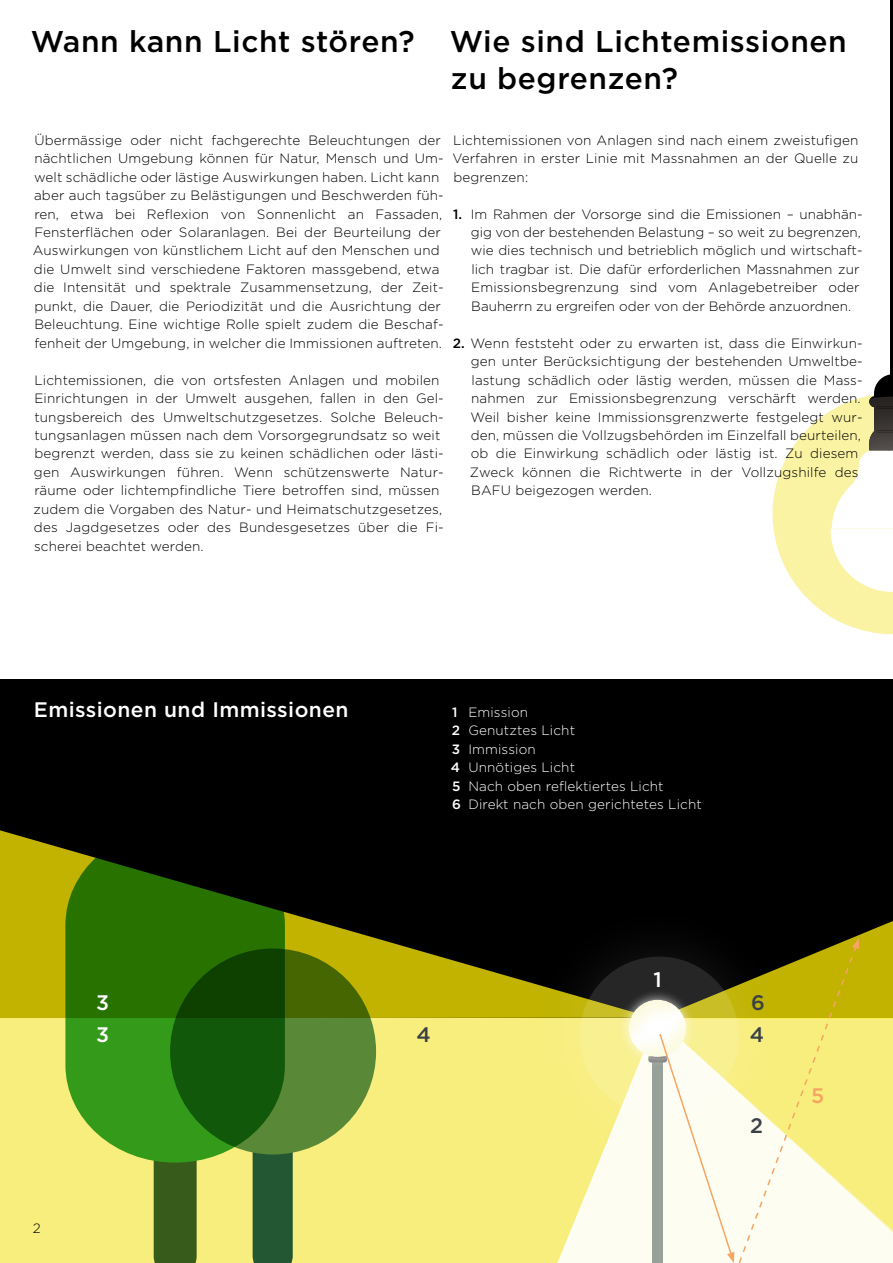
<style>
.page{position:relative;width:893px;height:1263px;background:#fff}
.page>*{position:absolute;margin:0;border:0;box-sizing:border-box;transform-origin:0 0}
.t1{font:500 30px/36.9px "Gotham";letter-spacing:.02em;color:#000}
.t2{font:500 21px/31.3px "Gotham";letter-spacing:.02em;color:#fff}
.t3{font:500 21px "Gotham";color:#394046}
.t4{font:500 21px "Gotham";color:#f6a561}
.t5{font:300 13.5px/18.5px "Gotham";letter-spacing:.01em;color:#000}
.t6{font:300 13.5px/18.5px "Gotham";letter-spacing:.01em;color:#fff}
.s1{font-weight:500}
</style>
<div class="page">
<div style="left:0;top:680px;width:893px;height:583px;background:#000"></div>
<svg style="left:0;top:830px;width:526px;height:188px"></svg>
<div style="left:0;top:1018px;width:893px;height:245px;background:#f8ee7e"></div>
<div style="left:154px;top:1162px;width:43px;height:101px;background:#365b1b"></div>
<svg style="left:65px;top:830px;width:220px;height:332px"></svg>
<svg style="left:557px;top:1169px;width:91px;height:94px;fill:#fdfdf2"></svg>
<div style="left:526px;top:902px;width:267px;height:267px;background:#fff;opacity:.75"></div>
<svg style="left:580px;top:957px;width:158px;height:158px;background:#bfb97b"></svg>
<div style="left:253px;top:1152px;width:40px;height:111px;background:#235633"></div>
<svg style="left:170px;top:948px;width:206px;height:206px;background:#306616"></svg>
<div style="left:618px;top:989px;width:79px;height:79px;background:#fff;opacity:.75"></div>
<div style="left:616px;top:989px;width:84px;height:69px;background:#faf6c1;opacity:.5"></div>
<svg style="left:648px;top:902px;width:245px;height:361px"></svg>
<hr style="left:890px;top:0;width:3px;height:386px;background:#000">
<svg style="left:772px;top:374px;width:121px;height:260px"></svg>
<h1 class="t1" style="left:451px;top:23px;width:397px;text-indent:-420px">Wann kann Licht stören? Wie sind Lichtemissionen zu begrenzen?</h1>
<p class="t5" style="left:33px;top:130px;width:412px">Übermässige oder nicht fachgerechte Beleuchtungen der nächtlichen Umgebung können für Natur, Mensch und Um&shy;welt schädliche oder lästige Auswirkungen haben. Licht kann aber auch tagsüber zu Belästigungen und Beschwerden füh&shy;ren, etwa bei Reflexion von Sonnenlicht an Fassaden, Fensterflächen oder Solaranlagen. Bei der Beurteilung der Auswirkungen von künstlichem Licht auf den Menschen und die Umwelt sind verschiedene Faktoren massgebend, etwa die Intensität und spektrale Zusammensetzung, der Zeit&shy;punkt, die Dauer, die Periodizität und die Ausrichtung der Beleuchtung. Eine wichtige Rolle spielt zudem die Beschaf&shy;fenheit der Umgebung, in welcher die Immissionen auftreten.</p>
<p class="t5" style="left:34px;top:370px;width:412px">Lichtemissionen, die von ortsfesten Anlagen und mobilen Einrichtungen in der Umwelt ausgehen, fallen in den Gel&shy;tungsbereich des Umweltschutzgesetzes. Solche Beleuch&shy;tungsanlagen müssen nach dem Vorsorgegrundsatz so weit begrenzt werden, dass sie zu keinen schädlichen oder lästi&shy;gen Auswirkungen führen. Wenn schützenswerte Natur&shy;räume oder lichtempfindliche Tiere betroffen sind, müssen zudem die Vorgaben des Natur- und Heimatschutzgesetzes, des Jagdgesetzes oder des Bundesgesetzes über die Fi&shy;scherei beachtet werden.</p>
<p class="t5" style="left:452px;top:130px;width:408px;text-align:justify">Lichtemissionen von Anlagen sind nach einem zweistufigen Verfahren in erster Linie mit Massnahmen an der Quelle zu begrenzen:</p>
<p class="t5" style="left:471px;top:204px;width:393px;text-indent:-18px"><span class="s1">1.</span> Im Rahmen der Vorsorge sind die Emissionen – unabhän&shy;gig von der bestehenden Belastung – so weit zu begrenzen, wie dies technisch und betrieblich möglich und wirtschaft&shy;lich tragbar ist. Die dafür erforderlichen Massnahmen zur Emissionsbegrenzung sind vom Anlagebetreiber oder Bauherrn zu ergreifen oder von der Behörde anzuordnen.</p>
<p class="t5" style="left:470px;top:333px;width:394px;text-indent:-17px"><span class="s1">2.</span> Wenn feststeht oder zu erwarten ist, dass die Einwirkun&shy;gen unter Berücksichtigung der bestehenden Umweltbe&shy;lastung schädlich oder lästig werden, müssen die Mass&shy;nahmen zur Emissionsbegrenzung verschärft werden.<br>Weil bisher keine Immissionsgrenzwerte festgelegt wur&shy;den, müssen die Vollzugsbehörden im Einzelfall beurteilen, ob die Einwirkung schädlich oder lästig ist. Zu diesem Zweck können die Richtwerte in der Vollzugshilfe des BAFU beigezogen werden.</p>
<h2 class="t2" style="left:34px;top:693px;width:316px">Emissionen und Immissionen</h2>
<p class="t6" style="left:451px;top:702px;width:253px"><span class="s1">1</span> Emission<br><span class="s1">2</span> Genutztes Licht<br><span class="s1">3</span> Immission<br><span class="s1">4</span> Unnötiges Licht<br><span class="s1">5</span> Nach oben reflektiertes Licht<br><span class="s1">6</span> Direkt nach oben gerichtetes Licht</p>
<h2 class="t2" style="left:653px;top:964px;width:10px">1</h2>
<h2 class="t2" style="left:96px;top:987px;width:14px">3<br>3</h2>
<p class="t5" style="left:33px;top:1219px;width:9px">2</p>
<h2 class="t3" style="left:751px;top:989px;width:15px">6</h2>
<h2 class="t3" style="left:416px;top:1020px;width:16px">4</h2>
<h2 class="t3" style="left:750px;top:1020px;width:16px">4</h2>
<h2 class="t3" style="left:750px;top:1111px;width:14px">2</h2>
<h2 class="t4" style="left:811px;top:1081px;width:15px">5</h2>
</div>
